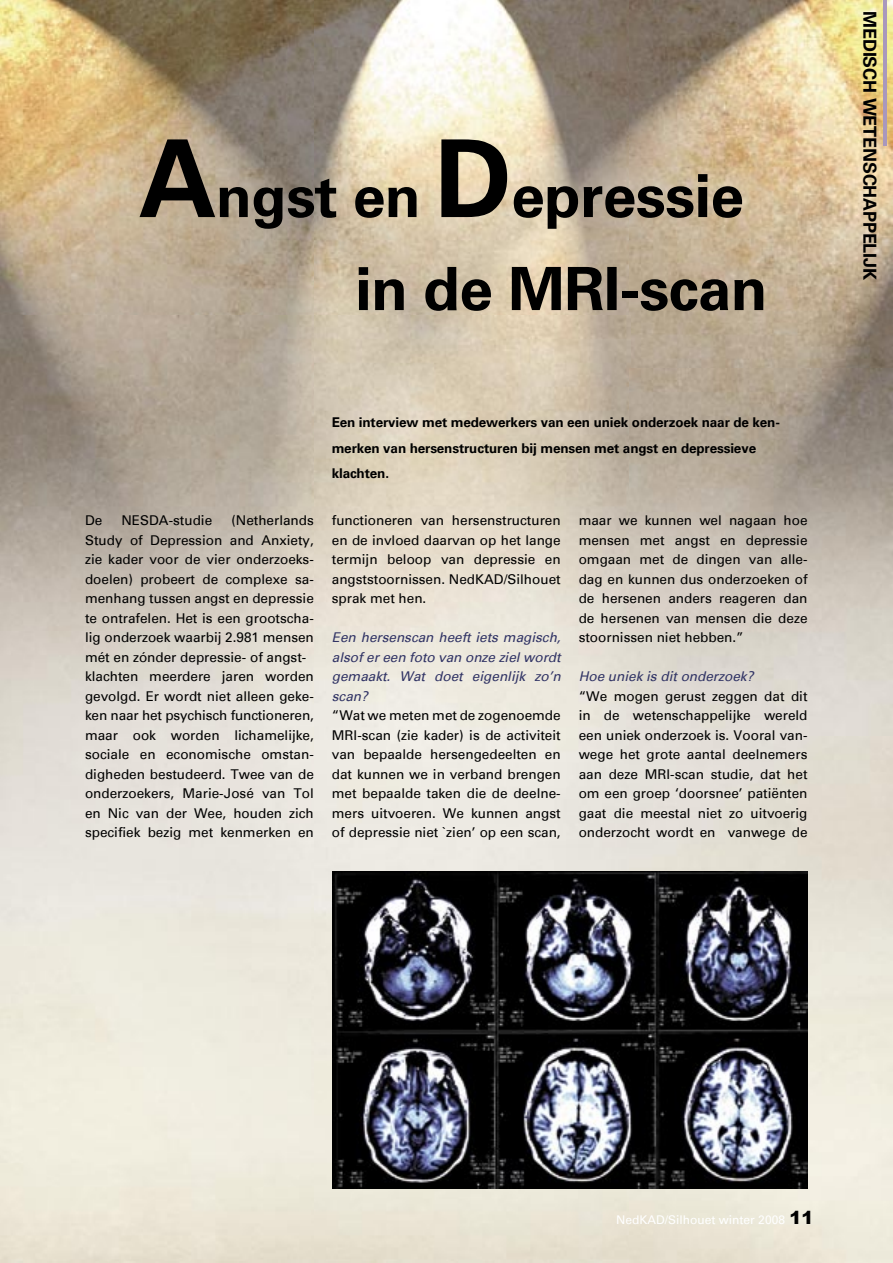
<style>
.page{position:relative;width:893px;height:1263px;background:#fff}
.page>*{position:absolute;margin:0;border:0;box-sizing:border-box;transform-origin:0 0}
.t1{font:700 60px/93px "Univers";letter-spacing:-.01em;color:#000}
.t2{font:700 18px "Univers";letter-spacing:-.01em;color:#000}
.t3{font:13.5px/19.5px "Univers";color:#000;text-align:justify}
.t4{font:700 13.5px/25.5px "Univers";letter-spacing:-.01em;color:#000}
.t5{font:italic 13.5px/19.5px "Univers";color:#313465;text-align:justify}
.t6{font:12px "Univers";color:#fff}
.s1{font-size:108px}
.s2{font-size:58.5px}
.s3{font-family:"Arial";font-weight:900;font-size:18px;color:#000}
</style>
<div class="page">
<img style="left:0;top:0;width:893px;height:1263px">
<hr style="left:883px;top:0;width:3px;height:146px;background:#a998bc">
<img style="left:333px;top:871px;width:474px;height:317px">
<h1 class="t1" style="left:355px;top:150px;width:414px;text-indent:-216px"><span class="s1">A</span><span class="s2">ngst en</span> <span class="s1">D</span>epressie in de MRI-scan</h1>
<p class="t4" style="left:332px;top:410px;width:450px">Een interview met medewerkers van een uniek onderzoek naar de ken&shy;merken van hersenstructuren bij mensen met angst en depressieve klachten.</p>
<p class="t3" style="left:85px;top:511px;width:230px;text-align:left;text-indent:146px">(Netherlands<br>Study of Depression and Anxiety, zie kader voor de vier onderzoeks&shy;doelen) probeert de complexe sa&shy;menhang tussen angst en depressie te ontrafelen. Het is een grootscha&shy;lig onderzoek waarbij 2.981 mensen mét en zónder depressie- of angst&shy;klachten meerdere jaren worden gevolgd. Er wordt niet alleen geke&shy;ken naar het psychisch functioneren, maar ook worden lichamelijke, sociale en economische omstan&shy;digheden bestudeerd. Twee van de onderzoekers, Marie-José van Tol en Nic van der Wee, houden zich specifiek bezig met kenmerken en</p>
<p class="t3" style="left:332px;top:511px;width:230px">functioneren van hersenstructuren en de invloed daarvan op het lange termijn beloop van depressie en angststoornissen. NedKAD/Silhouet sprak met hen.</p>
<p class="t3" style="left:85px;top:511px;width:19px">De</p>
<p class="t3" style="left:121px;top:511px;width:92px">NESDA-studie</p>
<p class="t5" style="left:332px;top:628px;width:230px">Een hersenscan heeft iets magisch, alsof er een foto van onze ziel wordt gemaakt. Wat doet eigenlijk zo’n scan?</p>
<p class="t3" style="left:332px;top:706px;width:230px">“Wat we meten met de zogenoemde MRI-scan (zie kader) is de activiteit van bepaalde hersengedeelten en dat kunnen we in verband brengen met bepaalde taken die de deelne&shy;mers uitvoeren. We kunnen angst of depressie niet `zien’ op een scan,</p>
<p class="t3" style="left:579px;top:511px;width:230px">maar we kunnen wel nagaan hoe mensen met angst en depressie omgaan met de dingen van alle&shy;dag en kunnen dus onderzoeken of de hersenen anders reageren dan de hersenen van mensen die deze stoornissen niet hebben.”</p>
<p class="t5" style="left:579px;top:667px;width:176px">Hoe uniek is dit onderzoek?</p>
<p class="t3" style="left:579px;top:686px;width:230px">“We mogen gerust zeggen dat dit in de wetenschappelijke wereld een uniek onderzoek is. Vooral van&shy;wege het grote aantal deelnemers aan deze MRI-scan studie, dat het om een groep ‘doorsnee’ patiënten gaat die meestal niet zo uitvoerig onderzocht wordt en vanwege de</p>
<h2 class="t2" style="left:881px;top:11px;width:270px;rotate:90deg">MEDISCH WETENSCHAPPELIJK</h2>
<p class="t6" style="left:616px;top:1213px;width:199px">NedKAD/Silhouet winter 2008 <span class="s3">11</span></p>
</div>
